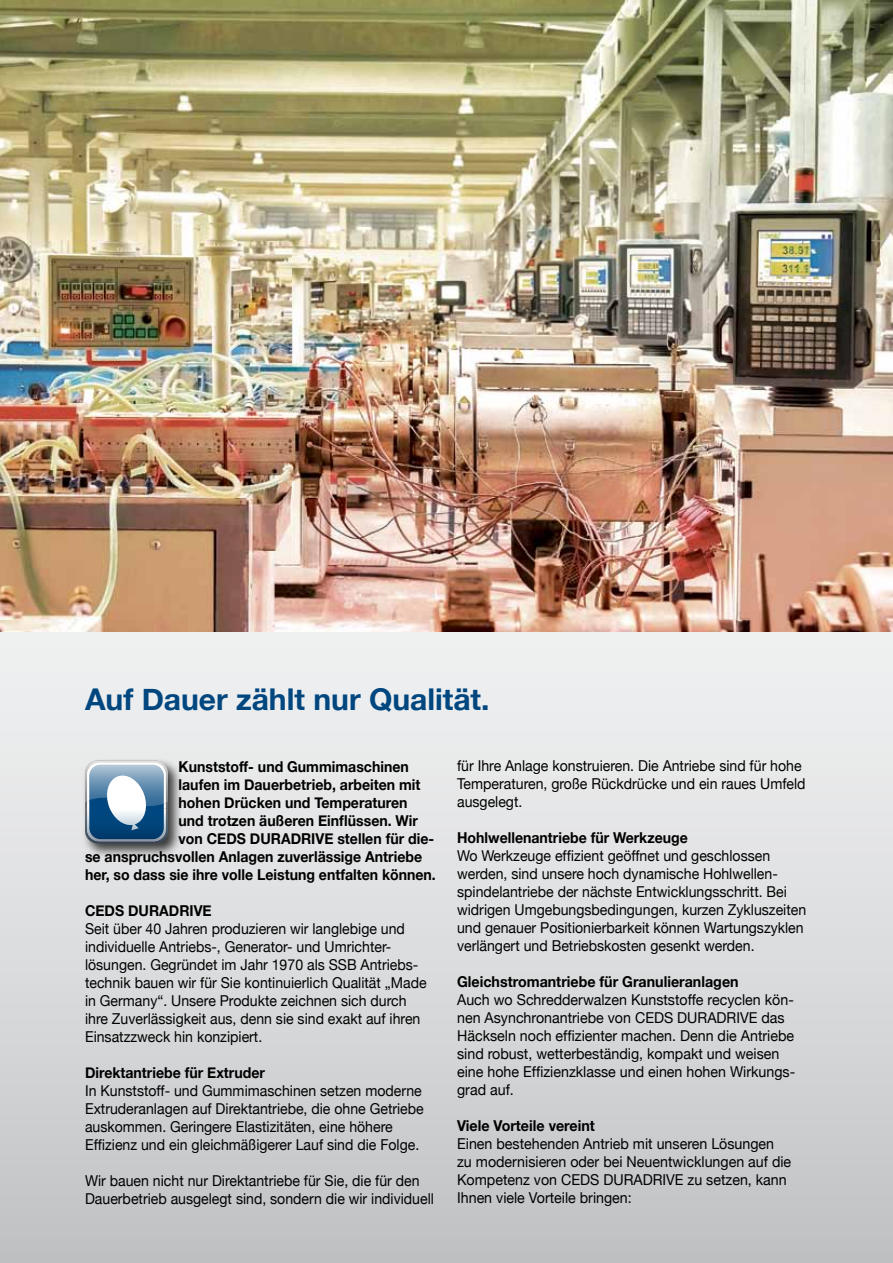
<style>
.page{position:relative;width:893px;height:1263px;background:#fff}
.page>*{position:absolute;margin:0;border:0;box-sizing:border-box;transform-origin:0 0}
.t1{font:700 30px "Helvetica Neue";color:#00467f}
.t2{font:15px/18px "Helvetica Neue";color:#000;scale:.94 1}
.t3{font:15px/18px "Helvetica Neue";color:#000;scale:.95 1}
.t4{font:700 15px "Helvetica Neue";color:#000;scale:.94 1}
.t5{font:700 15px "Helvetica Neue";color:#000;scale:.95 1}
</style>
<div class="page">
<svg style="left:0;top:631px;width:893px;height:632px"></svg>
<div style="left:82px;top:757px;width:101px;height:101px;background:#000;opacity:.75"></div>
<svg style="left:85px;top:760px;width:83px;height:83px"></svg>
<img style="left:0;top:0;width:893px;height:631px">
<h1 class="t1" style="left:85px;top:675px;width:406px">Auf Dauer zählt nur Qualität.</h1>
<p class="t4" style="left:179px;top:754px;width:246px">Kunststoff- und Gummimaschinen</p>
<p class="t4" style="left:179px;top:772px;width:259px">laufen im Dauerbetrieb, arbeiten mit</p>
<p class="t4" style="left:179px;top:790px;width:245px">hohen Drücken und Temperaturen</p>
<p class="t4" style="left:179px;top:808px;width:256px">und trotzen äußeren Einflüssen. Wir</p>
<p class="t4" style="left:179px;top:826px;width:273px">von CEDS DURADRIVE stellen für die-</p>
<p class="t4" style="left:85px;top:844px;width:360px">se anspruchsvollen Anlagen zuverlässige Antriebe</p>
<p class="t4" style="left:85px;top:862px;width:375px">her, so dass sie ihre volle Leistung entfalten können.</p>
<p class="t4" style="left:85px;top:898px;width:136px">CEDS DURADRIVE</p>
<p class="t2" style="left:85px;top:920px;width:365px">Seit über 40 Jahren produzieren wir langlebige und individuelle Antriebs-, Generator- und Umrichter&shy;lösungen. Gegründet im Jahr 1970 als SSB Antriebs&shy;technik bauen wir für Sie kontinuierlich Qualität „Made in Germany“. Unsere Produkte zeichnen sich durch ihre Zuverlässigkeit aus, denn sie sind exakt auf ihren Einsatzzweck hin konzipiert.</p>
<p class="t4" style="left:85px;top:1060px;width:193px">Direktantriebe für Extruder</p>
<p class="t2" style="left:85px;top:1082px;width:362px">In Kunststoff- und Gummimaschinen setzen moderne Extruderanlagen auf Direktantriebe, die ohne Getriebe auskommen. Geringere Elastizitäten, eine höhere Effizienz und ein gleichmäßigerer Lauf sind die Folge.</p>
<p class="t2" style="left:85px;top:1172px;width:373px">Wir bauen nicht nur Direktantriebe für Sie, die für den<br>Dauerbetrieb ausgelegt sind, sondern die wir individuell</p>
<p class="t2" style="left:457px;top:758px;width:372px">für Ihre Anlage konstruieren. Die Antriebe sind für hohe<br>Temperaturen, große Rückdrücke und ein raues Umfeld ausgelegt.</p>
<p class="t4" style="left:457px;top:826px;width:247px">Hohlwellenantriebe für Werkzeuge</p>
<p class="t2" style="left:457px;top:848px;width:373px">Wo Werkzeuge effizient geöffnet und geschlossen werden, sind unsere hoch dynamische Hohlwellen&shy;spindelantriebe der nächste Entwicklungsschritt. Bei widrigen Umgebungsbedingungen, kurzen Zykluszeiten und genauer Positionierbarkeit können Wartungszyklen verlängert und Betriebskosten gesenkt werden.</p>
<p class="t5" style="left:457px;top:970px;width:298px">Gleichstromantriebe für Granulieranlagen</p>
<p class="t3" style="left:457px;top:992px;width:357px">Auch wo Schredderwalzen Kunststoffe recyclen kön&shy;nen Asynchronantriebe von CEDS DURADRIVE das Häckseln noch effizienter machen. Denn die Antriebe sind robust, wetterbeständig, kompakt und weisen eine hohe Effizienzklasse und einen hohen Wirkungs&shy;grad auf.</p>
<p class="t5" style="left:457px;top:1114px;width:146px">Viele Vorteile vereint</p>
<p class="t3" style="left:457px;top:1136px;width:353px">Einen bestehenden Antrieb mit unseren Lösungen zu modernisieren oder bei Neuentwicklungen auf die Kompetenz von CEDS DURADRIVE zu setzen, kann Ihnen viele Vorteile bringen:</p>
</div>
